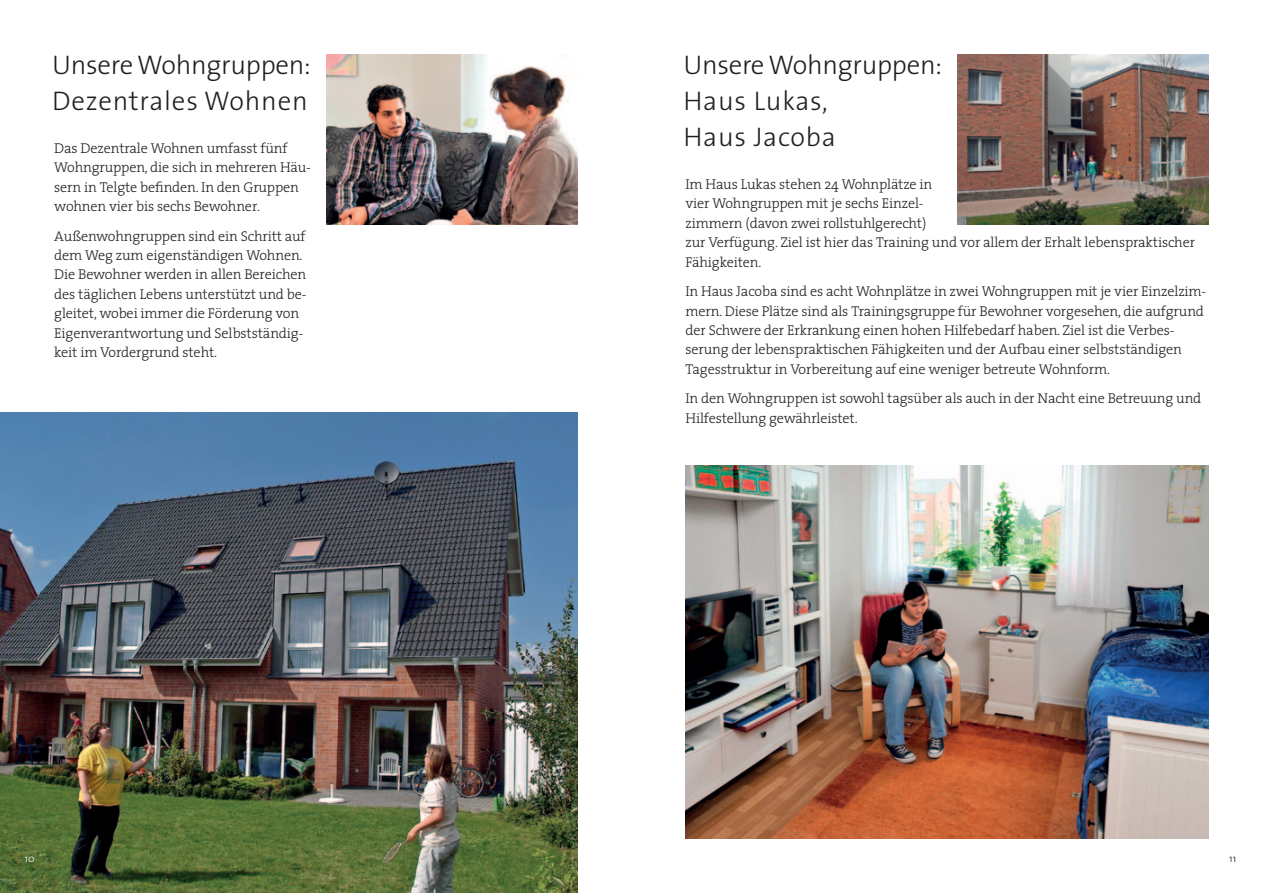
<style>
.page{position:relative;width:1263px;height:893px;background:#fff}
.page>*{position:absolute;margin:0;border:0;box-sizing:border-box;transform-origin:0 0}
.t1{font:300 27px/36px "The Sans";letter-spacing:-.01em;color:#231f20}
.t2{font:300 14.25px/19.5px "The Serif";letter-spacing:-.01em;color:#231f20}
.t3{font:300 10.5px "The Sans";color:#231f20}
.t4{font:300 10.5px "The Sans";color:#fff}
</style>
<div class="page">
<img style="left:0;top:412px;width:577px;height:481px">
<img style="left:685px;top:465px;width:524px;height:374px">
<img style="left:326px;top:54px;width:251px;height:170px">
<img style="left:958px;top:54px;width:251px;height:170px">
<h1 class="t1" style="left:52px;top:46px;width:260px">Unsere Wohngruppen:<br>Dezentrales Wohnen</h1>
<p class="t2" style="left:54px;top:138px;width:258px">Das Dezentrale Wohnen umfasst fünf Wohngruppen, die sich in mehreren Häu&shy;sern in Telgte befinden. In den Gruppen wohnen vier bis sechs Bewohner.</p>
<p class="t2" style="left:54px;top:225px;width:254px">Außenwohngruppen sind ein Schritt auf dem Weg zum eigenständigen Wohnen.<br>Die Bewohner werden in allen Bereichen des täglichen Lebens unterstützt und be&shy;gleitet, wobei immer die Förderung von Eigenverantwortung und Selbstständig&shy;keit im Vordergrund steht.</p>
<p class="t4" style="left:25px;top:850px;width:11px">10</p>
<h1 class="t1" style="left:683px;top:46px;width:260px">Unsere Wohngruppen:<br>Haus Lukas,<br>Haus Jacoba</h1>
<p class="t2" style="left:685px;top:174px;width:511px">Im Haus Lukas stehen 24 Wohnplätze in<br>vier Wohngruppen mit je sechs Einzel-<br>zimmern (davon zwei rollstuhlgerecht)<br>zur Verfügung. Ziel ist hier das Training und vor allem der Erhalt lebenspraktischer Fähigkeiten.</p>
<p class="t2" style="left:685px;top:281px;width:522px">In Haus Jacoba sind es acht Wohnplätze in zwei Wohngruppen mit je vier Einzelzim&shy;mern. Diese Plätze sind als Trainingsgruppe für Bewohner vorgesehen, die aufgrund der Schwere der Erkrankung einen hohen Hilfebedarf haben. Ziel ist die Verbes&shy;serung der lebenspraktischen Fähigkeiten und der Aufbau einer selbstständigen Tagesstruktur in Vorbereitung auf eine weniger betreute Wohnform.</p>
<p class="t2" style="left:685px;top:388px;width:517px">In den Wohngruppen ist sowohl tagsüber als auch in der Nacht eine Betreuung und<br>Hilfestellung gewährleistet.</p>
<p class="t3" style="left:1229px;top:850px;width:9px">11</p>
</div>
